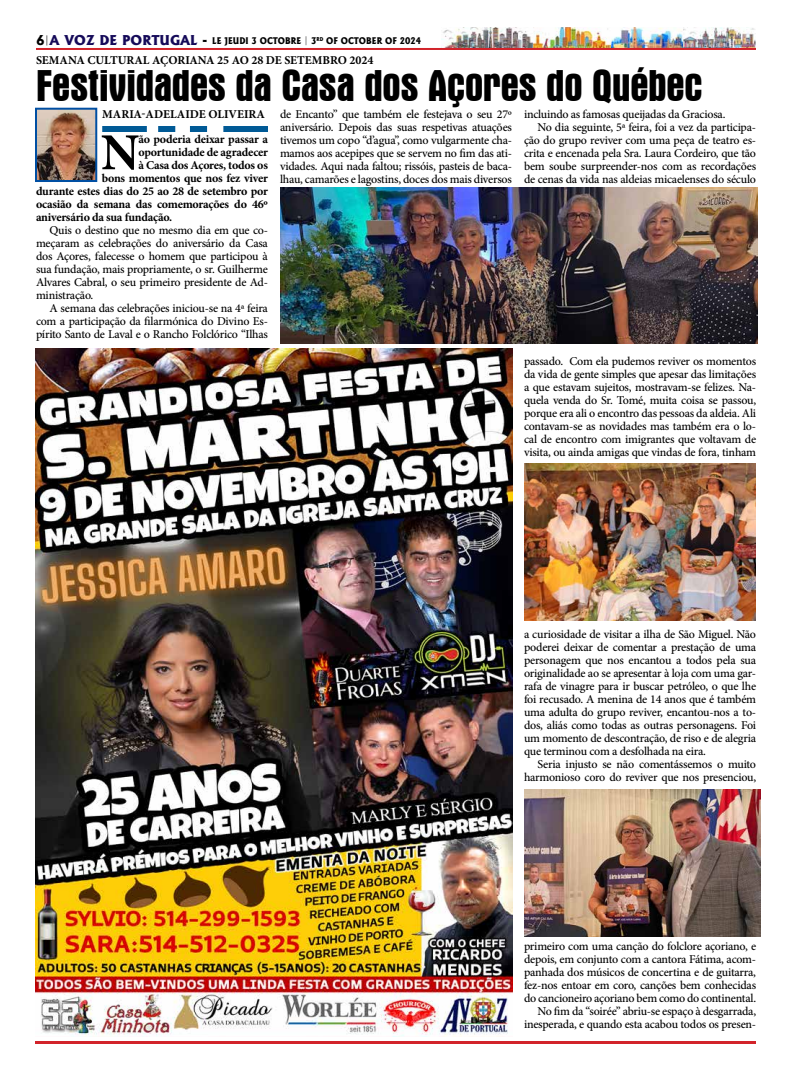
<style>
.page{position:relative;width:792px;height:1080px;background:#fff}
.page>*{position:absolute;margin:0;border:0;box-sizing:border-box;transform-origin:0 0}
.t1{font:700 52px "Minion Pro";color:#000}
.t2{font:700 condensed 45px "Aurora BT";letter-spacing:-.02em;color:#000}
.t3{font:500 12px/13px "Minion Pro";letter-spacing:-.02em;color:#000;text-align:justify}
.t4{font:700 12px "Minion Pro";letter-spacing:-.02em;color:#000}
.t5{font:700 12px "Minion Pro";color:#000}
.t6{font:800 8.8px "Albertus";color:#000;scale:.91 1}
.s1{font-size:13px}
.s2{font-size:13px;color:#150a59}
</style>
<div class="page">
<img style="left:442px;top:27px;width:314px;height:21px">
<hr style="left:36px;top:48px;width:720px;height:2px;background:#d2232a">
<hr style="left:36px;top:1041px;width:720px;height:3px;background:#d2232a">
<img style="left:36px;top:349px;width:477px;height:688px">
<img style="left:38px;top:111px;width:56px;height:68px">
<div style="left:35px;top:108px;width:62px;height:74px;border:2px solid #004fa3"></div>
<div style="left:102px;top:126px;width:45px;height:6px;background:#005a96"></div>
<div style="left:158px;top:126px;width:17px;height:6px;background:#005a96"></div>
<div style="left:190px;top:126px;width:17px;height:6px;background:#005a96"></div>
<div style="left:223px;top:126px;width:45px;height:6px;background:#005a96"></div>
<img style="left:280px;top:188px;width:477px;height:156px">
<img style="left:524px;top:789px;width:237px;height:148px">
<img style="left:524px;top:463px;width:232px;height:157px">
<p class="t6" style="left:36px;top:35px;width:425px"><span class="s1">6</span><sup>|</sup><span class="s2">A VOZ DE PORTUGAL</span> <span class="s1">-</span> LE JEUDI 3 OCTOBRE | 3<sup>RD</sup> OF OCTOBER OF 2024</p>
<p class="t5" style="left:36px;top:51px;width:339px">SEMANA CULTURAL AÇORIANA 25 AO 28 DE SETEMBRO 2024</p>
<h2 class="t2" style="left:36px;top:60px;width:669px">Festividades da Casa dos Açores do Québec</h2>
<h1 class="t1" style="left:101px;top:116px;width:40px">N</h1>
<p class="t4" style="left:138px;top:131px;width:131px">ão poderia deixar passar a</p>
<p class="t3" style="left:280px;top:108px;width:234px">de Encanto” que também ele festejava o seu 27º aniversário. Depois das suas respetivas atuações tivemos um copo “d’agua”, como vulgarmente cha&shy;mamos aos acepipes que se servem no fim das ati&shy;vidades. Aqui nada faltou; rissóis, pasteis de baca&shy;lhau, camarões e lagostins, doces dos mais diversos</p>
<p class="t3" style="left:524px;top:108px;width:203px">incluindo as famosas queijadas da Graciosa.</p>
<p class="t5" style="left:102px;top:106px;width:164px">MARIA-ADELAIDE OLIVEIRA</p>
<p class="t3" style="left:538px;top:121px;width:220px">No dia seguinte, 5ª feira, foi a vez da participa-</p>
<p class="t3" style="left:524px;top:134px;width:234px">ção do grupo reviver com uma peça de teatro es-</p>
<p class="t3" style="left:524px;top:147px;width:234px">crita e encenada pela Sra. Laura Cordeiro, que tão</p>
<p class="t3" style="left:524px;top:160px;width:234px">bem soube surpreender-nos com as recordações</p>
<p class="t3" style="left:524px;top:173px;width:234px">de cenas da vida nas aldeias micaelenses do século</p>
<p class="t4" style="left:138px;top:144px;width:131px">oportunidade de agradecer</p>
<p class="t4" style="left:138px;top:157px;width:131px">à Casa dos Açores, todos os</p>
<p class="t4" style="left:102px;top:170px;width:168px">bons momentos que nos fez viver</p>
<p class="t4" style="left:36px;top:183px;width:233px">durante estes dias do 25 ao 28 de setembro por</p>
<p class="t4" style="left:36px;top:196px;width:234px">ocasião da semana das comemorações do 46º</p>
<p class="t4" style="left:36px;top:209px;width:138px">aniversário da sua fundação.</p>
<p class="t3" style="left:36px;top:224px;width:234px;text-indent:14px">Quis o destino que no mesmo dia em que co&shy;meçaram as celebrações do aniversário da Casa dos Açores, falecesse o homem que participou à sua fundação, mais propriamente, o sr. Guilherme Alvares Cabral, o seu primeiro presidente de Ad&shy;ministração.</p>
<p class="t3" style="left:36px;top:302px;width:234px;text-indent:14px">A semana das celebrações iniciou-se na 4ª feira com a participação da filarmónica do Divino Es&shy;pírito Santo de Laval e o Rancho Folclórico “Ilhas</p>
<p class="t3" style="left:524px;top:355px;width:234px">passado. Com ela pudemos reviver os momentos da vida de gente simples que apesar das limitações a que estavam sujeitos, mostravam-se felizes. Na&shy;quela venda do Sr. Tomé, muita coisa se passou, porque era ali o encontro das pessoas da aldeia. Ali contavam-se as novidades mas também era o lo&shy;cal de encontro com imigrantes que voltavam de visita, ou ainda amigas que vindas de fora, tinham</p>
<p class="t3" style="left:524px;top:628px;width:234px">a curiosidade de visitar a ilha de São Miguel. Não poderei deixar de comentar a prestação de uma personagem que nos encantou a todos pela sua originalidade ao se apresentar à loja com uma gar&shy;rafa de vinagre para ir buscar petróleo, o que lhe foi recusado. A menina de 14 anos que é também uma adulta do grupo reviver, encantou-nos a to&shy;dos, aliás como todas as outras personagens. Foi um momento de descontração, de riso e de alegria que terminou com a desfolhada na eira.</p>
<p class="t3" style="left:524px;top:758px;width:234px;text-align:right">Seria injusto se não comentássemos o muito harmonioso coro do reviver que nos presenciou,</p>
<p class="t3" style="left:524px;top:940px;width:234px;text-align:right">primeiro com uma canção do folclore açoriano, e depois, em conjunto com a cantora Fátima, acom&shy;panhada dos músicos de concertina e de guitarra, fez-nos entoar em coro, canções bem conhecidas do cancioneiro açoriano bem como do continental.<br>No fim da “soirée” abriu-se espaço à desgarrada, inesperada, e quando esta acabou todos os presen-</p>
</div>
